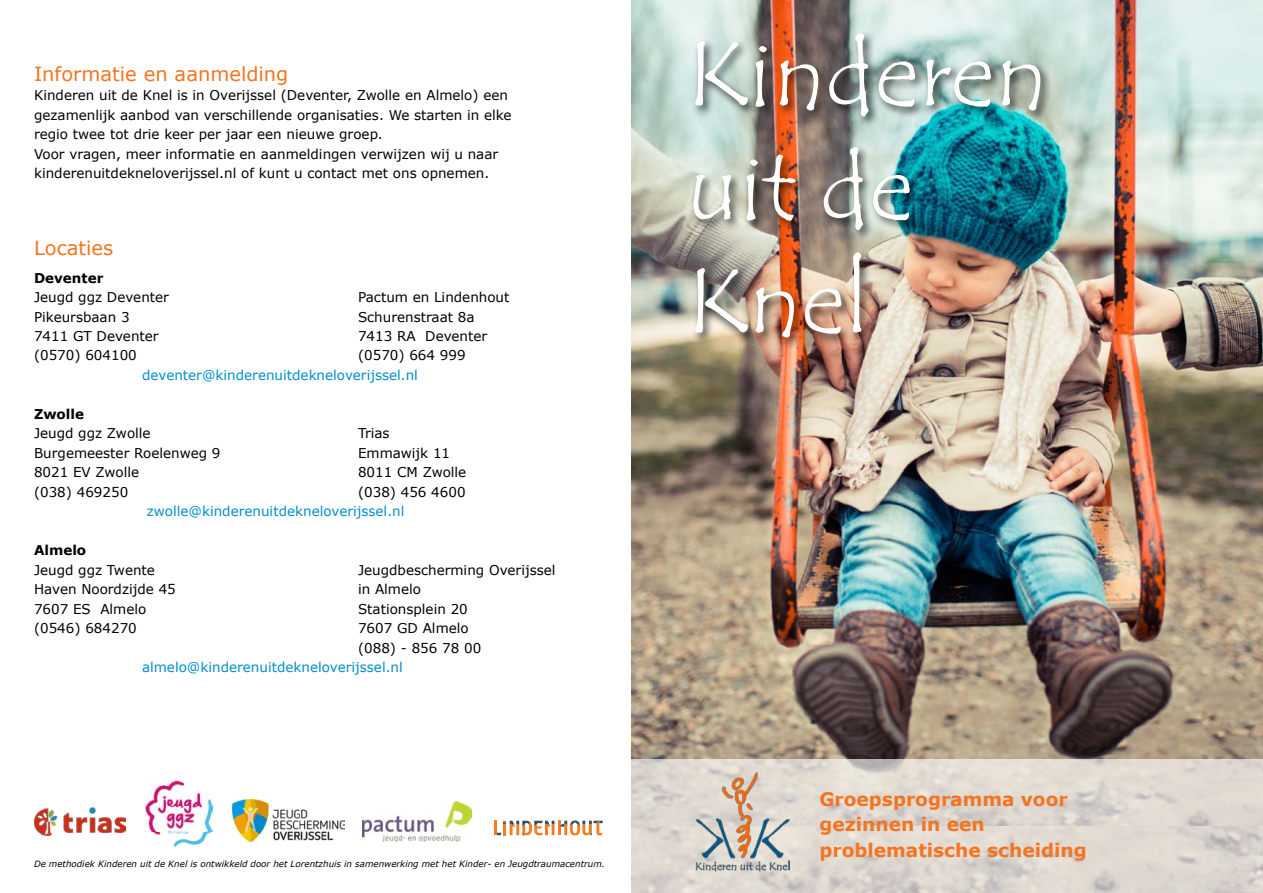
<style>
.page{position:relative;width:1263px;height:893px;background:#fff}
.page>*{position:absolute;margin:0;border:0;box-sizing:border-box;transform-origin:0 0}
.t1{font:94.65px/113.6px "Tempus Sans ITC";color:#fff}
.t2{font:19.5px "Verdana";color:#f47421}
.t3{font:700 18.6px/25.8px "Verdana";color:#f47421}
.t4{font:13.5px/19.5px "Verdana";color:#000}
.t5{font:13.5px "Verdana";color:#008ecd}
.t6{font:700 13.5px "Verdana";color:#000}
.t7{font:italic 8.7px "Verdana";color:#000}
</style>
<div class="page">
<img style="left:362px;top:801px;width:110px;height:41px">
<hr style="left:494px;top:821px;width:3px;height:14px;background:#f57d20">
<svg style="left:497px;top:820px;width:106px;height:15px"></svg>
<img style="left:631px;top:0;width:632px;height:759px">
<div style="left:690px;top:31px;width:363px;height:319px;background:#000;opacity:.75"></div>
<svg style="left:631px;top:759px;width:632px;height:134px;background:#ddd7d0"></svg>
<img style="left:145px;top:780px;width:67px;height:66px">
<img style="left:34px;top:807px;width:91px;height:28px">
<img style="left:233px;top:800px;width:111px;height:41px">
<img style="left:696px;top:773px;width:94px;height:99px">
<h2 class="t2" style="left:34px;top:61px;width:256px">Informatie en aanmelding</h2>
<p class="t4" style="left:34px;top:85px;width:479px">Kinderen uit de Knel is in Overijssel (Deventer, Zwolle en Almelo) een gezamenlijk aanbod van verschillende organisaties. We starten in elke regio twee tot drie keer per jaar een nieuwe groep.<br>Voor vragen, meer informatie en aanmeldingen verwijzen wij u naar kinderenuitdekneloverijssel.nl of kunt u contact met ons opnemen.</p>
<h2 class="t2" style="left:34px;top:235px;width:81px">Locaties</h2>
<p class="t6" style="left:34px;top:269px;width:71px">Deventer</p>
<p class="t4" style="left:34px;top:287px;width:136px">Jeugd ggz Deventer</p>
<p class="t4" style="left:358px;top:287px;width:153px">Pactum en Lindenhout</p>
<p class="t4" style="left:34px;top:306px;width:97px">Pikeursbaan 3</p>
<p class="t4" style="left:358px;top:306px;width:118px">Schurenstraat 8a</p>
<p class="t4" style="left:34px;top:326px;width:126px">7411 GT Deventer</p>
<p class="t4" style="left:358px;top:326px;width:131px">7413 RA Deventer</p>
<p class="t4" style="left:34px;top:345px;width:104px">(0570) 604100</p>
<p class="t4" style="left:358px;top:345px;width:109px">(0570) 664 999</p>
<p class="t5" style="left:142px;top:366px;width:277px">deventer@kinderenuitdekneloverijssel.nl</p>
<p class="t6" style="left:34px;top:405px;width:52px">Zwolle</p>
<p class="t4" style="left:34px;top:423px;width:118px">Jeugd ggz Zwolle</p>
<p class="t4" style="left:358px;top:423px;width:33px">Trias</p>
<p class="t4" style="left:34px;top:443px;width:188px">Burgemeester Roelenweg 9</p>
<p class="t4" style="left:358px;top:443px;width:94px">Emmawijk 11</p>
<p class="t4" style="left:34px;top:462px;width:107px">8021 EV Zwolle</p>
<p class="t4" style="left:358px;top:462px;width:110px">8011 CM Zwolle</p>
<p class="t4" style="left:34px;top:482px;width:96px">(038) 469250</p>
<p class="t4" style="left:358px;top:482px;width:109px">(038) 456 4600</p>
<p class="t5" style="left:147px;top:503px;width:259px">zwolle@kinderenuitdekneloverijssel.nl</p>
<p class="t6" style="left:34px;top:542px;width:54px">Almelo</p>
<p class="t4" style="left:34px;top:560px;width:122px">Jeugd ggz Twente</p>
<p class="t4" style="left:358px;top:560px;width:199px">Jeugdbescherming Overijssel</p>
<p class="t4" style="left:34px;top:579px;width:143px">Haven Noordzijde 45</p>
<p class="t4" style="left:358px;top:579px;width:65px">in Almelo</p>
<p class="t4" style="left:34px;top:599px;width:114px">7607 ES Almelo</p>
<p class="t4" style="left:358px;top:599px;width:111px">Stationsplein 20</p>
<p class="t4" style="left:34px;top:618px;width:104px">(0546) 684270</p>
<p class="t4" style="left:358px;top:618px;width:125px">7607 GD Almelo (088) - 856 78 00</p>
<p class="t5" style="left:142px;top:659px;width:262px">almelo@kinderenuitdekneloverijssel.nl</p>
<p class="t7" style="left:34px;top:858px;width:572px">De methodiek Kinderen uit de Knel is ontwikkeld door het Lorentzhuis in samenwerking met het Kinder- en Jeugdtraumacentrum.</p>
<h1 class="t1" style="left:686px;top:19px;width:364px">Kinderen uit de<br>Knel</h1>
<h3 class="t3" style="left:819px;top:785px;width:269px">Groepsprogramma voor gezinnen in een problematische scheiding</h3>
</div>
